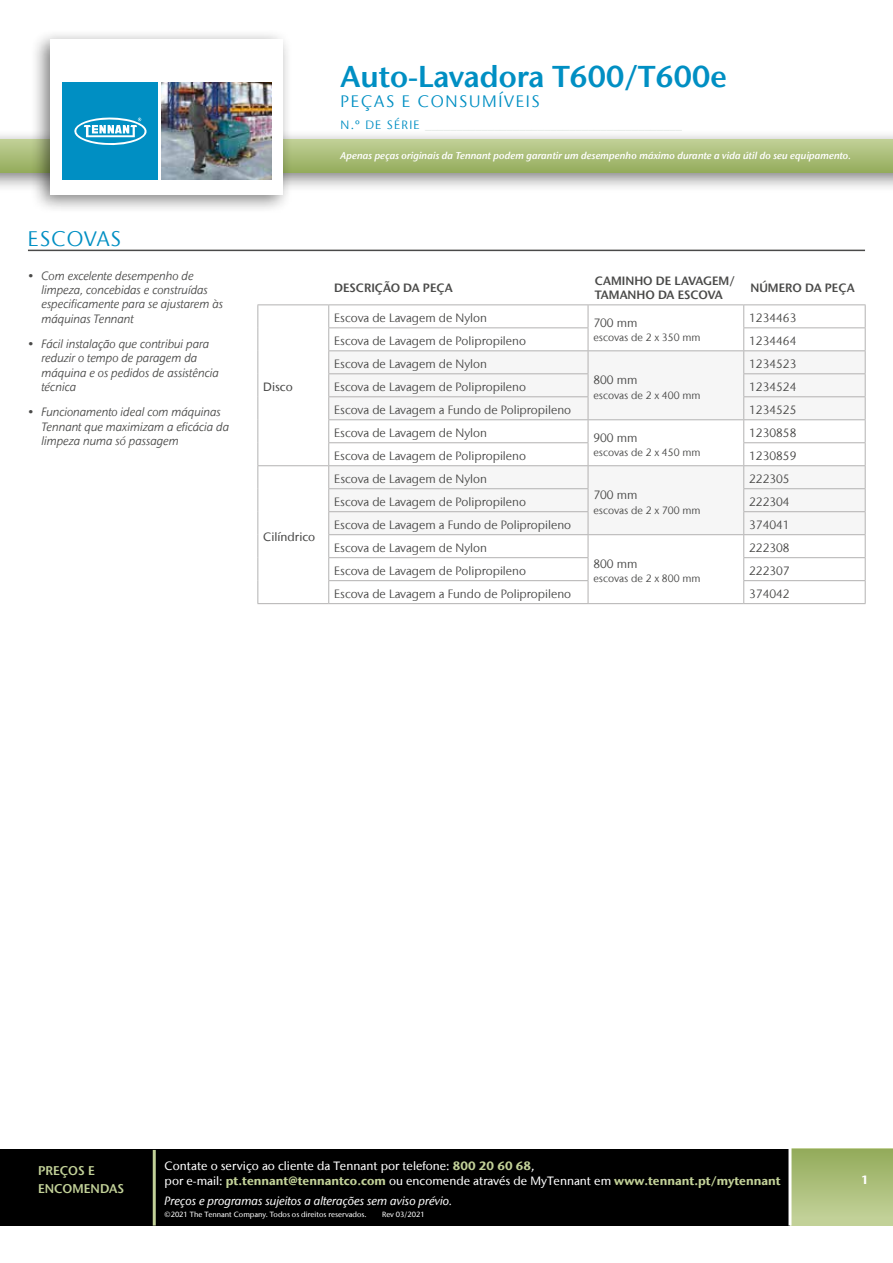
<style>
.page{position:relative;width:893px;height:1263px;background:#fff}
.page>*{position:absolute;margin:0;border:0;box-sizing:border-box;transform-origin:0 0}
.t1{font:600 30px "Stone Sans IIITC Com";color:#008fc3}
.t2{font:21px "Stone Sans IIITC Com";letter-spacing:.05em;color:#008fc3}
.t3{font:16.5px "Stone Sans IIITC Com";letter-spacing:.1em;color:#008fc3}
.t4{font:600 12.6px/18px "Stone Sans IIITC Com";color:#c2d198}
.t5{font:12px "Stone Sans IIITC Com";color:#4a4a49}
.t6{font:italic 12px/14.4px "Stone Sans IIITC Com";color:#4a4a49}
.t7{font:500 12px/15px "Stone Sans IIITC Com";color:#fff}
.t8{font:600 12px/14.4px "Stone Sans IIITC Com";color:#4a4a49}
.t9{font:12px "Stone Sans IIITC Com";letter-spacing:.1em;color:#e0e5e2}
.t10{font:italic 500 12px "Stone Sans IIITC Com";color:#fff}
.t11{font:500 12px "Stone Sans IIITC Com";color:#4a4a49}
.t12{font:700 12px "Stone Sans IIITC Com";color:#fff}
.t13{font:10.5px "Stone Sans IIITC Com";color:#4a4a49}
.t14{font:italic 600 9.9px "Stone Sans IIITC Com";color:#fff}
.t15{font:500 7.5px "Stone Sans IIITC Com";color:#fff}
.s1{color:#008fc3}
.s2{font-weight:700;color:#c2d198}
</style>
<div class="page">
<div style="left:0;top:129px;width:893px;height:64px;background:#000;opacity:.5"></div>
<div style="left:0;top:139px;width:893px;height:34px;background:linear-gradient(to bottom,#c2d198,#95ac5d)"></div>
<div style="left:30px;top:28px;width:264px;height:186px;background:#000;opacity:.5"></div>
<div style="left:50px;top:39px;width:233px;height:155px;background:#fff"></div>
<img style="left:161px;top:82px;width:110px;height:97px">
<div style="left:63px;top:82px;width:95px;height:97px;background:#008fc3"></div>
<svg style="left:74px;top:117px;width:73px;height:28px"></svg>
<hr style="left:28px;top:250px;width:837px;height:1px;background:#4a4a49">
<hr style="left:744px;top:603px;width:121px;height:1px;background:#b3b2b2">
<hr style="left:257px;top:304px;width:72px;height:1px;background:#b3b2b2">
<hr style="left:329px;top:304px;width:259px;height:1px;background:#b3b2b2">
<hr style="left:588px;top:304px;width:156px;height:1px;background:#b3b2b2">
<hr style="left:744px;top:304px;width:121px;height:1px;background:#b3b2b2">
<hr style="left:257px;top:465px;width:72px;height:1px;background:#b3b2b2">
<svg style="left:257px;top:305px;width:1px;height:298px"></svg>
<hr style="left:257px;top:603px;width:72px;height:1px;background:#b3b2b2">
<svg style="left:328px;top:305px;width:538px;height:298px"></svg>
<hr style="left:588px;top:603px;width:156px;height:1px;background:#b3b2b2">
<hr style="left:329px;top:603px;width:259px;height:1px;background:#b3b2b2">
<div style="left:0;top:1149px;width:791px;height:76px;background:#000"></div>
<div style="left:791px;top:1149px;width:102px;height:76px;background:#c2d198"></div>
<div style="left:791px;top:1149px;width:102px;height:68px;background:linear-gradient(to bottom,#93ab5a,#c0cf96)"></div>
<hr style="left:153px;top:1150px;width:3px;height:75px;background:#c2d198">
<hr style="left:788px;top:1140px;width:3px;height:85px;background:#fff">
<h2 class="t2" style="left:28px;top:226px;width:95px">ESCOVAS</h2>
<p class="t6" style="left:41px;top:268px;width:183px;text-indent:-14px">• Com excelente desempenho de limpeza, concebidas e construídas especificamente para se ajustarem às máquinas Tennant</p>
<p class="t6" style="left:41px;top:337px;width:179px;text-indent:-14px">• Fácil instalação que contribui para reduzir o tempo de paragem da máquina e os pedidos de assistência técnica</p>
<p class="t6" style="left:41px;top:405px;width:189px;text-indent:-14px">• Funcionamento ideal com máquinas<br>Tennant que maximizam a eficácia da limpeza numa só passagem</p>
<h1 class="t1" style="left:341px;top:57px;width:388px">Auto-Lavadora T600/T600e</h1>
<h3 class="t3" style="left:341px;top:91px;width:201px">PEÇAS E CONSUMÍVEIS</h3>
<p class="t9" style="left:341px;top:117px;width:343px"><span class="s1">N.º DE SÉRIE</span> _________________________________________</p>
<p class="t14" style="left:341px;top:149px;width:512px">Apenas peças originais da Tennant podem garantir um desempenho máximo durante a vida útil do seu equipamento.</p>
<p class="t11" style="left:263px;top:380px;width:31px">Disco</p>
<p class="t11" style="left:263px;top:529px;width:54px">Cilíndrico</p>
<p class="t8" style="left:334px;top:281px;width:120px">DESCRIÇÃO DA PEÇA</p>
<p class="t8" style="left:595px;top:273px;width:142px">CAMINHO DE LAVAGEM/<br>TAMANHO DA ESCOVA</p>
<p class="t8" style="left:750px;top:281px;width:106px">NÚMERO DA PEÇA</p>
<p class="t5" style="left:334px;top:311px;width:154px">Escova de Lavagem de Nylon</p>
<p class="t5" style="left:593px;top:315px;width:46px">700 mm</p>
<p class="t13" style="left:593px;top:331px;width:108px">escovas de 2 x 350 mm</p>
<p class="t5" style="left:749px;top:311px;width:49px">1234463</p>
<p class="t5" style="left:334px;top:334px;width:193px">Escova de Lavagem de Polipropileno</p>
<p class="t5" style="left:749px;top:334px;width:49px">1234464</p>
<p class="t5" style="left:334px;top:357px;width:154px">Escova de Lavagem de Nylon</p>
<p class="t5" style="left:593px;top:373px;width:46px">800 mm</p>
<p class="t13" style="left:593px;top:388px;width:108px">escovas de 2 x 400 mm</p>
<p class="t5" style="left:749px;top:357px;width:49px">1234523</p>
<p class="t5" style="left:334px;top:380px;width:193px">Escova de Lavagem de Polipropileno</p>
<p class="t5" style="left:749px;top:380px;width:49px">1234524</p>
<p class="t5" style="left:334px;top:403px;width:238px">Escova de Lavagem a Fundo de Polipropileno</p>
<p class="t5" style="left:749px;top:403px;width:49px">1234525</p>
<p class="t5" style="left:334px;top:426px;width:154px">Escova de Lavagem de Nylon</p>
<p class="t5" style="left:593px;top:430px;width:46px">900 mm</p>
<p class="t13" style="left:593px;top:446px;width:108px">escovas de 2 x 450 mm</p>
<p class="t5" style="left:749px;top:426px;width:49px">1230858</p>
<p class="t5" style="left:334px;top:449px;width:193px">Escova de Lavagem de Polipropileno</p>
<p class="t5" style="left:749px;top:449px;width:49px">1230859</p>
<p class="t5" style="left:334px;top:472px;width:154px">Escova de Lavagem de Nylon</p>
<p class="t5" style="left:749px;top:472px;width:42px">222305</p>
<p class="t5" style="left:593px;top:487px;width:46px">700 mm</p>
<p class="t13" style="left:593px;top:503px;width:108px">escovas de 2 x 700 mm</p>
<p class="t5" style="left:334px;top:495px;width:193px">Escova de Lavagem de Polipropileno</p>
<p class="t5" style="left:749px;top:495px;width:42px">222304</p>
<p class="t5" style="left:334px;top:518px;width:238px">Escova de Lavagem a Fundo de Polipropileno</p>
<p class="t5" style="left:749px;top:518px;width:42px">374041</p>
<p class="t5" style="left:334px;top:541px;width:154px">Escova de Lavagem de Nylon</p>
<p class="t5" style="left:593px;top:556px;width:46px">800 mm</p>
<p class="t13" style="left:593px;top:572px;width:108px">escovas de 2 x 800 mm</p>
<p class="t5" style="left:749px;top:541px;width:42px">222308</p>
<p class="t5" style="left:334px;top:564px;width:193px">Escova de Lavagem de Polipropileno</p>
<p class="t5" style="left:749px;top:564px;width:42px">222307</p>
<p class="t5" style="left:334px;top:587px;width:238px">Escova de Lavagem a Fundo de Polipropileno</p>
<p class="t5" style="left:749px;top:587px;width:42px">374042</p>
<p class="t7" style="left:165px;top:1158px;width:618px">Contate o serviço ao cliente da Tennant por telefone: <span class="s2">800 20 60 68</span>,<br>por e-mail: <span class="s2">pt.tennant@tennantco.com</span> ou encomende através de MyTennant em <span class="s2">www.tennant.pt/mytennant</span></p>
<p class="t10" style="left:165px;top:1193px;width:289px">Preços e programas sujeitos a alterações sem aviso prévio.</p>
<p class="t15" style="left:165px;top:1209px;width:203px">©2021 The Tennant Company. Todos os direitos reservados.</p>
<p class="t15" style="left:382px;top:1209px;width:44px">Rev 03/2021</p>
<p class="t4" style="left:38px;top:1161px;width:87px">PREÇOS E<br>ENCOMENDAS</p>
<p class="t12" style="left:861px;top:1172px;width:9px">1</p>
</div>
